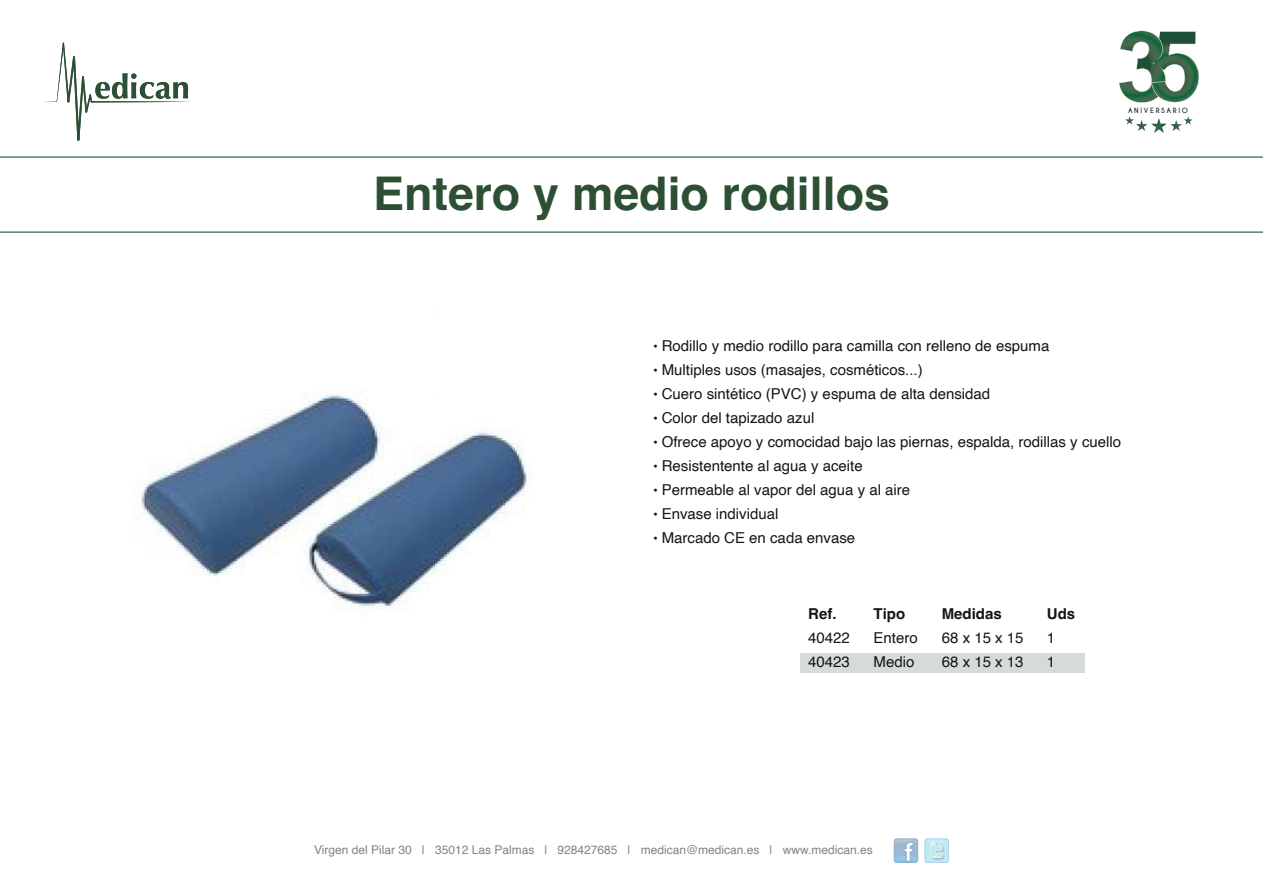
<style>
.page{position:relative;width:1263px;height:893px;background:#fff}
.page>*{position:absolute;margin:0;border:0;box-sizing:border-box;transform-origin:0 0}
.t1{font:700 46.5px "Helvetica";color:#2d5035}
.t2{font:15px/24px "Helvetica";color:#131617}
.t3{font:700 15px "Helvetica";color:#131617}
.t4{font:12px "Helvetica";color:#818386}
.t5{font:700 6.75px "Caviar Dreams";letter-spacing:.25em;color:#231f20}
.s1{font-size:13.5px}
</style>
<div class="page">
<div style="left:800px;top:653px;width:285px;height:19px;background:#d5dcd7"></div>
<img style="left:140px;top:392px;width:392px;height:218px">
<svg style="left:44px;top:42px;width:146px;height:99px"></svg>
<svg style="left:1119px;top:31px;width:80px;height:72px"></svg>
<svg style="left:1125px;top:116px;width:68px;height:17px"></svg>
<hr style="left:0;top:156px;width:1263px;height:2px;background:#205532">
<hr style="left:0;top:232px;width:1263px;height:1px;background:#205532">
<svg style="left:894px;top:838px;width:24px;height:25px"></svg>
<svg style="left:894px;top:839px;width:24px;height:24px"></svg>
<svg style="left:924px;top:838px;width:25px;height:25px"></svg>
<svg style="left:924px;top:839px;width:25px;height:24px"></svg>
<h1 class="t1" style="left:373px;top:165px;width:518px">Entero y medio rodillos</h1>
<p class="t5" style="left:1128px;top:106px;width:62px">ANIVERSARIO</p>
<p class="t2" style="left:653px;top:335px;width:398px"><span class="s1">•</span> Rodillo y medio rodillo para camilla con relleno de espuma</p>
<p class="t2" style="left:653px;top:359px;width:271px"><span class="s1">•</span> Multiples usos (masajes, cosméticos...)</p>
<p class="t2" style="left:653px;top:383px;width:338px"><span class="s1">•</span> Cuero sintético (PVC) y espuma de alta densidad</p>
<p class="t2" style="left:653px;top:407px;width:163px"><span class="s1">•</span> Color del tapizado azul</p>
<p class="t2" style="left:653px;top:431px;width:469px"><span class="s1">•</span> Ofrece apoyo y comocidad bajo las piernas, espalda, rodillas y cuello</p>
<p class="t2" style="left:653px;top:455px;width:211px"><span class="s1">•</span> Resistentente al agua y aceite</p>
<p class="t2" style="left:653px;top:479px;width:258px"><span class="s1">•</span> Permeable al vapor del agua y al aire</p>
<p class="t2" style="left:653px;top:503px;width:127px"><span class="s1">•</span> Envase individual</p>
<p class="t2" style="left:653px;top:527px;width:203px"><span class="s1">•</span> Marcado CE en cada envase</p>
<p class="t3" style="left:808px;top:604px;width:30px">Ref.</p>
<p class="t2" style="left:808px;top:626px;width:43px">40422<br>40423</p>
<p class="t3" style="left:874px;top:604px;width:33px">Tipo</p>
<p class="t2" style="left:874px;top:626px;width:46px">Entero<br>Medio</p>
<p class="t3" style="left:942px;top:604px;width:62px">Medidas</p>
<p class="t2" style="left:942px;top:626px;width:83px">68 x 15 x 15<br>68 x 15 x 13</p>
<p class="t3" style="left:1047px;top:604px;width:30px">Uds</p>
<p class="t2" style="left:1047px;top:626px;width:10px">1<br>1</p>
<p class="t4" style="left:314px;top:841px;width:560px">Virgen del Pilar 30 | 35012 Las Palmas | 928427685 | medican@medican.es | www.medican.es</p>
</div>
